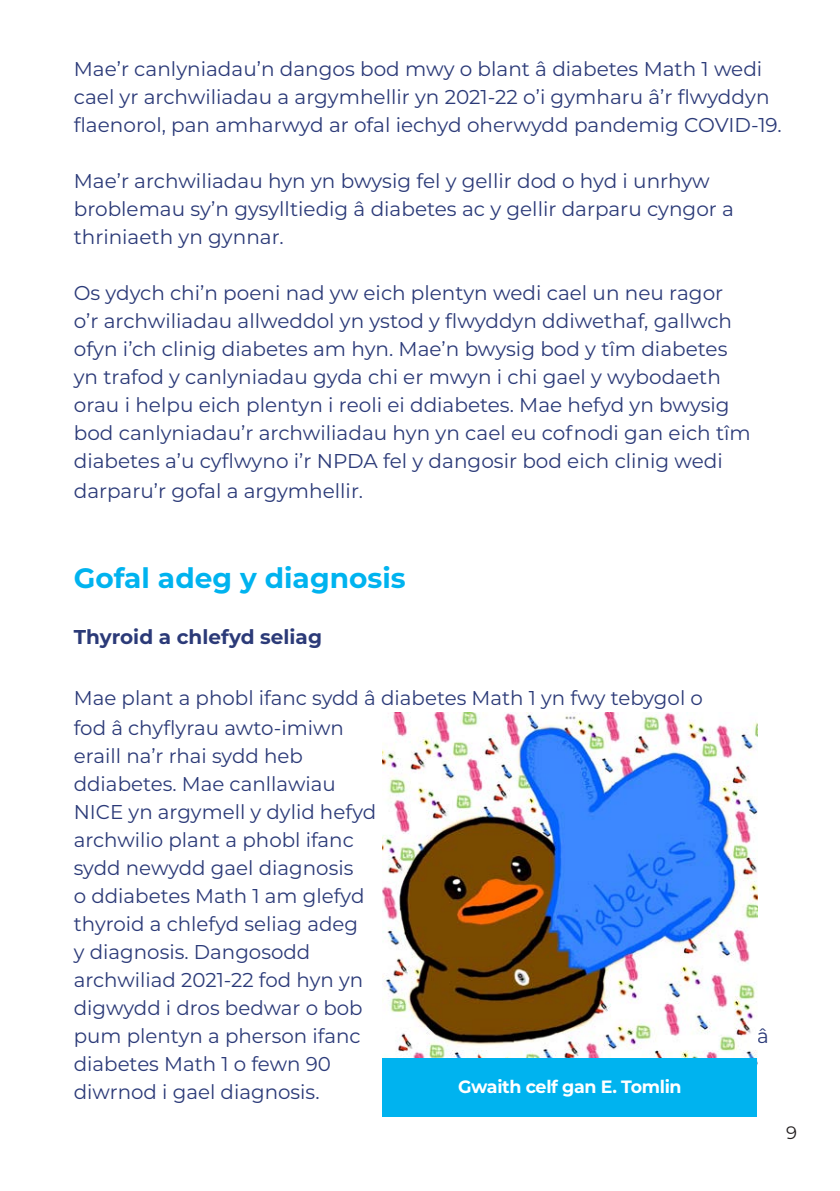
<style>
.page{position:relative;width:840px;height:1191px;background:#fff}
.page>*{position:absolute;margin:0;border:0;box-sizing:border-box;transform-origin:0 0}
.t1{font:700 28px "Montserrat";color:#00b3ef}
.t2{font:20px/28px "Montserrat";color:#2b3a78}
.t3{font:700 20px "Montserrat";color:#2b3a78}
.t4{font:18px "Montserrat";color:#231f20}
.t5{font:700 17.8px "Montserrat";letter-spacing:-.02em;color:#fff}
</style>
<div class="page">
<img style="left:382px;top:712px;width:374px;height:346px">
<div style="left:382px;top:1058px;width:374px;height:58px;background:#00b3ef"></div>
<p class="t2" style="left:74px;top:54px;width:709px">Mae’r canlyniadau’n dangos bod mwy o blant â diabetes Math 1 wedi cael yr archwiliadau a argymhellir yn 2021-22 o’i gymharu â’r flwyddyn flaenorol, pan amharwyd ar ofal iechyd oherwydd pandemig COVID-19.</p>
<p class="t2" style="left:74px;top:166px;width:661px">Mae’r archwiliadau hyn yn bwysig fel y gellir dod o hyd i unrhyw broblemau sy’n gysylltiedig â diabetes ac y gellir darparu cyngor a thriniaeth yn gynnar.</p>
<p class="t2" style="left:74px;top:278px;width:678px">Os ydych chi’n poeni nad yw eich plentyn wedi cael un neu ragor o’r archwiliadau allweddol yn ystod y flwyddyn ddiwethaf, gallwch ofyn i’ch clinig diabetes am hyn. Mae’n bwysig bod y tîm diabetes yn trafod y canlyniadau gyda chi er mwyn i chi gael y wybodaeth orau i helpu eich plentyn i reoli ei ddiabetes. Mae hefyd yn bwysig bod canlyniadau’r archwiliadau hyn yn cael eu cofnodi gan eich tîm diabetes a’u cyflwyno i’r NPDA fel y dangosir bod eich clinig wedi</p>
<p class="t2" style="left:74px;top:476px;width:290px">darparu’r gofal a argymhellir.</p>
<p class="t1" style="left:74px;top:558px;width:333px">Gofal adeg y diagnosis</p>
<p class="t3" style="left:74px;top:623px;width:250px">Thyroid a chlefyd seliag</p>
<p class="t2" style="left:74px;top:681px;width:630px;line-height:30px">Mae plant a phobl ifanc sydd â diabetes Math 1 yn fwy tebygol o fod â chyflyrau awto-imiwn</p>
<p class="t2" style="left:74px;top:740px;width:304px">eraill na’r rhai sydd heb ddiabetes. Mae canllawiau<br>NICE yn argymell y dylid hefyd archwilio plant a phobl ifanc sydd newydd gael diagnosis<br>o ddiabetes Math 1 am glefyd thyroid a chlefyd seliag adeg<br>y diagnosis. Dangosodd archwiliad 2021-22 fod hyn yn digwydd i dros bedwar o bob pum plentyn a pherson ifanc</p>
<p class="t2" style="left:74px;top:1048px;width:258px">diabetes Math 1 o fewn 90 diwrnod i gael diagnosis.</p>
<p class="t5" style="left:458px;top:1073px;width:225px">Gwaith celf gan E. Tomlin</p>
<p class="t2" style="left:756px;top:1020px;width:13px">â</p>
<p class="t4" style="left:785px;top:1120px;width:12px">9</p>
</div>
